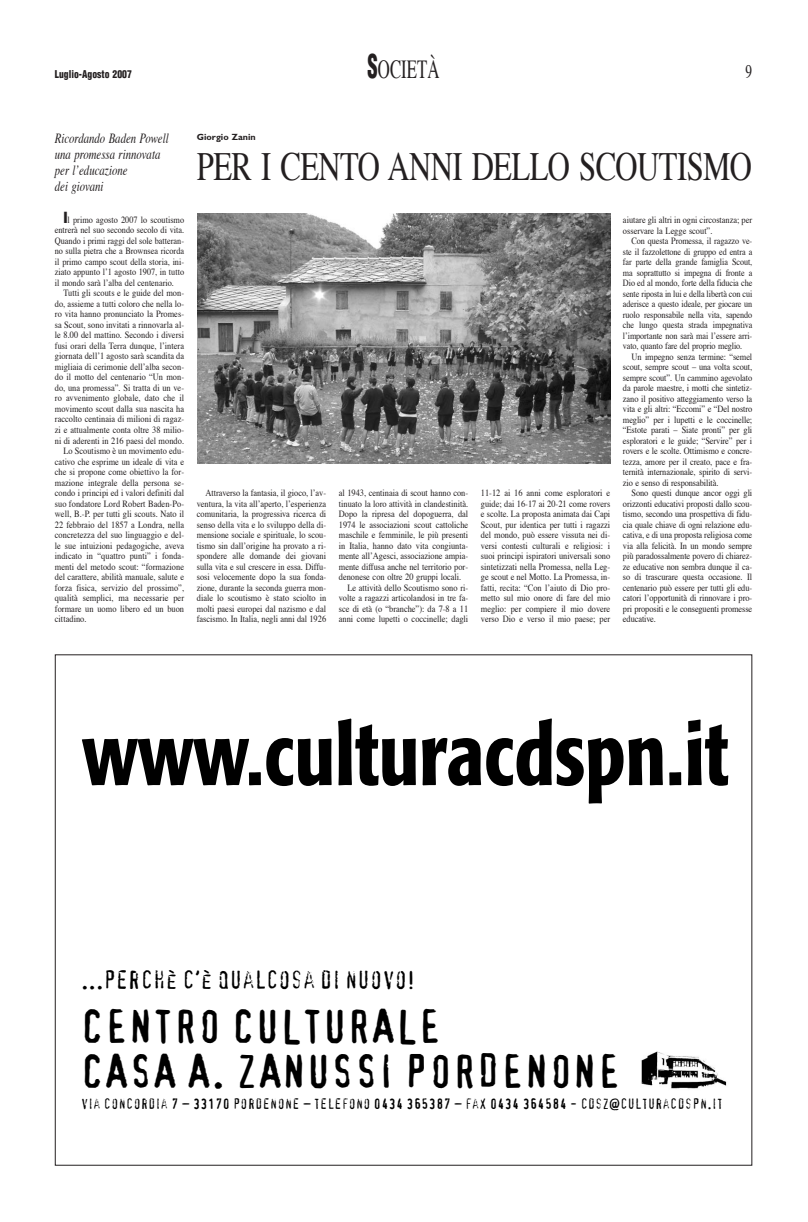
<style>
.page{position:relative;width:808px;height:1222px;background:#fff}
.page>*{position:absolute;margin:0;border:0;box-sizing:border-box;transform-origin:0 0}
.t1{font:87px "Formata Medium Condensed+MWWOFO";color:#000;scale:.93 1}
.t2{font:45px/45px "Confidential+SLUHSZ";letter-spacing:.03em;color:#000}
.t3{font:40px "Times";letter-spacing:-.02em;color:#231f20;scale:.77 1}
.t4{font:26px "Times";color:#231f20;scale:.65 1}
.t5{font:24.5px "Confidential+SLUHSZ";color:#000}
.t6{font:19px "Times";color:#231f20;scale:.7 1}
.t7{font:14px "Confidential+SLUHSZ";letter-spacing:.025em;color:#000}
.t8{font:italic 14px/16px "Times";color:#231f20;scale:.77 1}
.t9{font:900 condensed 10.5px "Helvetica";color:#231f20;scale:.92 1}
.t10{font:9.5px/10.5px "Times";letter-spacing:.005em;color:#231f20;text-align:justify;scale:.88 1}
.t11{font:9.5px/10.5px "Times";letter-spacing:.005em;color:#231f20;text-align:justify;scale:.86 1}
.t12{font:9.5px/10.5px "Times";letter-spacing:.005em;color:#231f20;text-align:justify;scale:.87 1}
.t13{font:700 9px "Gill Sans";color:#231f20}
.s1{font-family:"Helvetica";font-weight:900;font-stretch:condensed;font-size:32px}
.s2{font-family:"Helvetica";font-weight:900;font-stretch:condensed;font-size:15px}
</style>
<div class="page">
<svg style="left:641px;top:1051px;width:86px;height:38px"></svg>
<img style="left:197px;top:213px;width:414px;height:251px">
<p class="t9" style="left:55px;top:70px;width:85px">Luglio-Agosto 2007</p>
<h3 class="t4" style="left:368px;top:58px;width:112px"><span class="s1">S</span>OCIETÀ</h3>
<h3 class="t6" style="left:746px;top:63px;width:11px">9</h3>
<h3 class="t8" style="left:55px;top:132px;width:149px">Ricordando Baden Powell una promessa rinnovata per l’educazione<br>dei giovani</h3>
<p class="t13" style="left:197px;top:134px;width:60px">Giorgio Zanin</p>
<h3 class="t3" style="left:197px;top:150px;width:723px">PER I CENTO ANNI DELLO SCOUTISMO</h3>
<p class="t10" style="left:623px;top:215px;width:148px">aiutare gli altri in ogni circostanza; per osservare la Legge scout”.</p>
<p class="t11" style="left:623px;top:236px;width:152px;text-indent:9px">Con questa Promessa, il ragazzo ve&shy;ste il fazzolettone di gruppo ed entra a far parte della grande famiglia Scout, ma soprattutto si impegna di fronte a Dio ed al mondo, forte della fiducia che sente riposta in lui e della libertà con cui aderisce a questo ideale, per giocare un ruolo responsabile nella vita, sapendo che lungo questa strada impegnativa l’importante non sarà mai l’essere arri&shy;vato, quanto fare del proprio meglio.</p>
<p class="t10" style="left:623px;top:352px;width:148px;text-indent:9px">Un impegno senza termine: “semel scout, sempre scout – una volta scout, sempre scout”. Un cammino agevolato da parole maestre, i motti che sintetiz&shy;zano il positivo atteggiamento verso la vita e gli altri: “Eccomi” e “Del nostro meglio” per i lupetti e le coccinelle; “Estote parati – Siate pronti” per gli esploratori e le guide; “Servire” per i rovers e le scolte. Ottimismo e concre&shy;tezza, amore per il creato, pace e fra&shy;ternità internazionale, spirito di servi&shy;zio e senso di responsabilità.</p>
<p class="t10" style="left:623px;top:488px;width:148px;text-indent:9px">Sono questi dunque ancor oggi gli orizzonti educativi proposti dallo scou&shy;tismo, secondo una prospettiva di fidu&shy;cia quale chiave di ogni relazione edu&shy;cativa, e di una proposta religiosa come via alla felicità. In un mondo sempre più paradossalmente povero di chiarez&shy;ze educative non sembra dunque il ca&shy;so di trascurare questa occasione. Il centenario può essere per tutti gli edu&shy;catori l’opportunità di rinnovare i pro&shy;pri propositi e le conseguenti promesse educative.</p>
<p class="t12" style="left:55px;top:215px;width:150px;text-indent:9px"><span class="s2">I</span>l primo agosto 2007 lo scoutismo entrerà nel suo secondo secolo di vita.<br>Quando i primi raggi del sole batteran&shy;no sulla pietra che a Brownsea ricorda il primo campo scout della storia, ini&shy;ziato appunto l’1 agosto 1907, in tutto il mondo sarà l’alba del centenario.</p>
<p class="t10" style="left:63px;top:289px;width:139px">Tutti gli scouts e le guide del mon-</p>
<p class="t10" style="left:55px;top:299px;width:148px">do, assieme a tutti coloro che nella lo-</p>
<p class="t10" style="left:55px;top:310px;width:148px">ro vita hanno pronunciato la Promes-</p>
<p class="t10" style="left:55px;top:320px;width:148px">sa Scout, sono invitati a rinnovarla al-</p>
<p class="t10" style="left:55px;top:331px;width:148px">le 8.00 del mattino. Secondo i diversi</p>
<p class="t10" style="left:55px;top:341px;width:148px">fusi orari della Terra dunque, l’intera</p>
<p class="t10" style="left:55px;top:352px;width:148px">giornata dell’1 agosto sarà scandita da</p>
<p class="t10" style="left:55px;top:362px;width:148px">migliaia di cerimonie dell’alba secon-</p>
<p class="t10" style="left:55px;top:373px;width:148px">do il motto del centenario “Un mon-</p>
<p class="t10" style="left:55px;top:383px;width:148px">do, una promessa”. Si tratta di un ve-</p>
<p class="t10" style="left:55px;top:394px;width:148px">ro avvenimento globale, dato che il</p>
<p class="t10" style="left:55px;top:404px;width:148px">movimento scout dalla sua nascita ha</p>
<p class="t10" style="left:55px;top:415px;width:148px">raccolto centinaia di milioni di ragaz-</p>
<p class="t10" style="left:55px;top:425px;width:148px">zi e attualmente conta oltre 38 milio-</p>
<p class="t10" style="left:55px;top:436px;width:148px">ni di aderenti in 216 paesi del mondo.</p>
<p class="t10" style="left:63px;top:446px;width:139px">Lo Scoutismo è un movimento edu-</p>
<p class="t10" style="left:55px;top:457px;width:148px">cativo che esprime un ideale di vita e</p>
<p class="t10" style="left:55px;top:467px;width:148px">che si propone come obiettivo la for-</p>
<p class="t10" style="left:55px;top:478px;width:148px">mazione integrale della persona se-</p>
<p class="t10" style="left:55px;top:488px;width:148px">condo i principi ed i valori definiti dal</p>
<p class="t10" style="left:55px;top:499px;width:148px">suo fondatore Lord Robert Baden-Po-</p>
<p class="t10" style="left:55px;top:509px;width:148px">well, B.-P. per tutti gli scouts. Nato il</p>
<p class="t10" style="left:55px;top:520px;width:148px">22 febbraio del 1857 a Londra, nella</p>
<p class="t10" style="left:55px;top:530px;width:148px">concretezza del suo linguaggio e del-</p>
<p class="t10" style="left:55px;top:541px;width:148px">le sue intuizioni pedagogiche, aveva</p>
<p class="t10" style="left:55px;top:551px;width:148px">indicato in “quattro punti” i fonda-</p>
<p class="t10" style="left:55px;top:562px;width:148px">menti del metodo scout: “formazione</p>
<p class="t10" style="left:55px;top:572px;width:148px">del carattere, abilità manuale, salute e</p>
<p class="t10" style="left:55px;top:583px;width:148px">forza fisica, servizio del prossimo”,</p>
<p class="t10" style="left:55px;top:593px;width:148px">qualità semplici, ma necessarie per</p>
<p class="t10" style="left:55px;top:604px;width:148px">formare un uomo libero ed un buon</p>
<p class="t10" style="left:55px;top:614px;width:38px">cittadino.</p>
<p class="t10" style="left:197px;top:489px;width:148px;text-indent:9px">Attraverso la fantasia, il gioco, l’av&shy;ventura, la vita all’aperto, l’esperienza comunitaria, la progressiva ricerca di senso della vita e lo sviluppo della di&shy;mensione sociale e spirituale, lo scou&shy;tismo sin dall’origine ha provato a ri&shy;spondere alle domande dei giovani sulla vita e sul crescere in essa. Diffu&shy;sosi velocemente dopo la sua fonda&shy;zione, durante la seconda guerra mon&shy;diale lo scoutismo è stato sciolto in molti paesi europei dal nazismo e dal fascismo. In Italia, negli anni dal 1926</p>
<p class="t10" style="left:339px;top:489px;width:148px">al 1943, centinaia di scout hanno con-</p>
<p class="t10" style="left:481px;top:489px;width:148px">11-12 ai 16 anni come esploratori e guide; dai 16-17 ai 20-21 come rovers e scolte. La proposta animata dai Capi Scout, pur identica per tutti i ragazzi del mondo, può essere vissuta nei di&shy;versi contesti culturali e religiosi: i suoi principi ispiratori universali sono sintetizzati nella Promessa, nella Leg&shy;ge scout e nel Motto. La Promessa, in&shy;fatti, recita: “Con l’aiuto di Dio pro&shy;metto sul mio onore di fare del mio meglio: per compiere il mio dovere verso Dio e verso il mio paese; per</p>
<p class="t10" style="left:339px;top:499px;width:148px">tinuato la loro attività in clandestinità.</p>
<p class="t10" style="left:339px;top:510px;width:148px">Dopo la ripresa del dopoguerra, dal</p>
<p class="t10" style="left:339px;top:520px;width:148px">1974 le associazioni scout cattoliche</p>
<p class="t10" style="left:339px;top:531px;width:148px">maschile e femminile, le più presenti</p>
<p class="t10" style="left:339px;top:541px;width:148px">in Italia, hanno dato vita congiunta-</p>
<p class="t10" style="left:339px;top:552px;width:148px">mente all’Agesci, associazione ampia-</p>
<p class="t10" style="left:339px;top:562px;width:148px">mente diffusa anche nel territorio por-</p>
<p class="t10" style="left:339px;top:573px;width:141px">denonese con oltre 20 gruppi locali.</p>
<p class="t10" style="left:347px;top:583px;width:139px">Le attività dello Scoutismo sono ri-</p>
<p class="t10" style="left:339px;top:594px;width:148px">volte a ragazzi articolandosi in tre fa-</p>
<p class="t10" style="left:339px;top:604px;width:148px">sce di età (o “branche”): da 7-8 a 11</p>
<p class="t10" style="left:339px;top:615px;width:148px">anni come lupetti o coccinelle; dagli</p>
<h1 class="t1" style="left:82px;top:704px;width:696px">www.culturacdspn.it</h1>
<h3 class="t5" style="left:81px;top:966px;width:335px">...PERCHÈ C’È QUALCOSA DI NUOVO!</h3>
<h2 class="t2" style="left:81px;top:1005px;width:541px">CENTRO CULTURALE<br>CASA A. ZANUSSI PORDENONE</h2>
<h3 class="t7" style="left:81px;top:1096px;width:643px">VIA CONCORDIA 7 – 33170 PORDENONE – TELEFONO 0434 365387 – FAX 0434 364584 - CDSZ@CULTURACDSPN.IT</h3>
</div>
